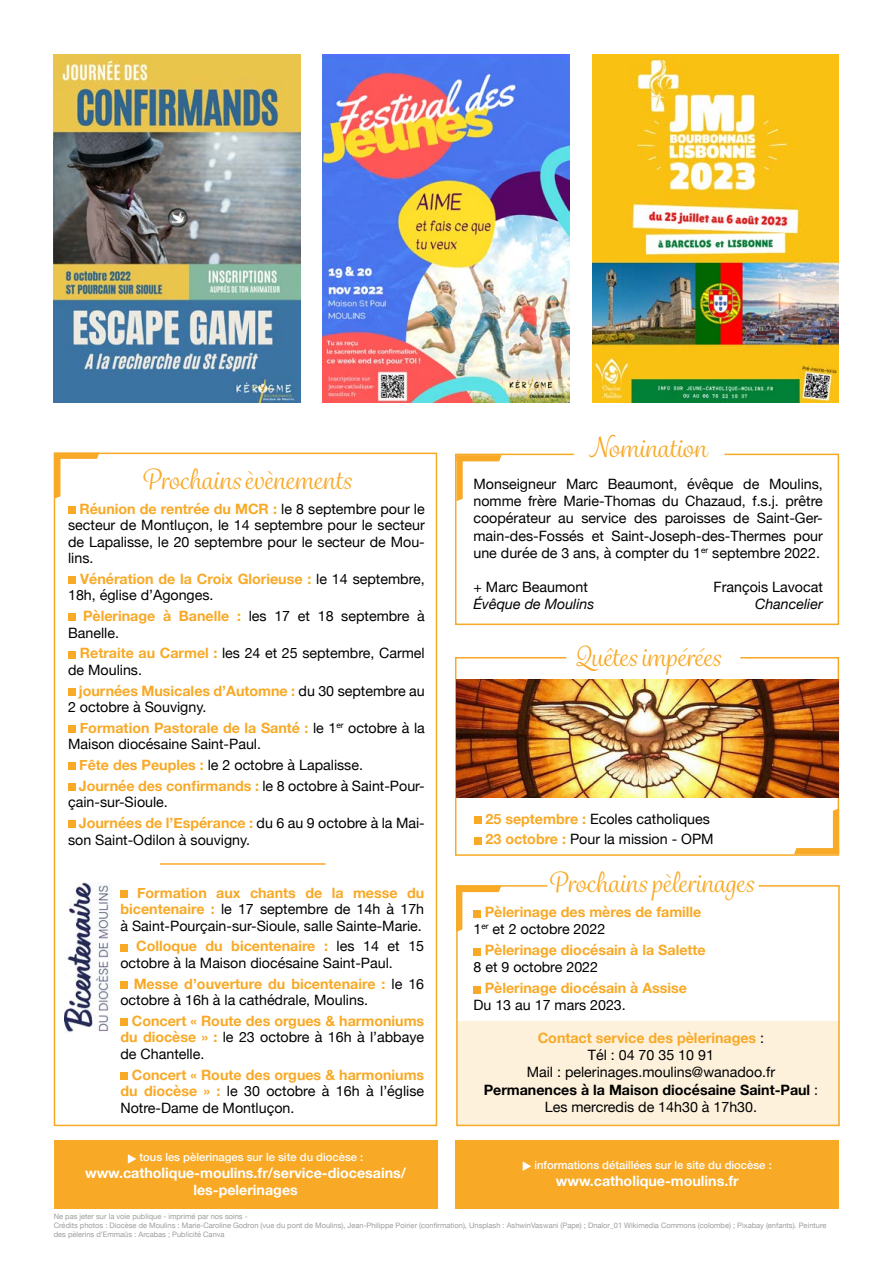
<style>
.page{position:relative;width:893px;height:1263px;background:#fff}
.page>*{position:absolute;margin:0;border:0;box-sizing:border-box;transform-origin:0 0}
.t1{font:27px "Grafolita Script";color:#f8a926}
.t2{font:14.25px/16.5px "Helvetica Neue";color:#000}
.t3{font:700 14.25px/16.5px "Helvetica Neue";color:#f8a926}
.t4{font:700 14.25px/17.1px "Helvetica Neue";color:#fff;text-align:center}
.t5{font:italic 14.25px "Helvetica Neue";color:#000}
.t6{font:500 11.25px "Helvetica Neue";color:#fff}
.t7{font:7.5px/9px "Helvetica Neue";color:#9d9d9d}
.s1{font-weight:700;color:#f8a926}
.s2{font-weight:400;color:#000}
.s3{font-weight:700}
.s4{color:#9f9f9f}
</style>
<div class="page">
<div style="left:455px;top:1140px;width:384px;height:69px;background:#f8a926"></div>
<svg style="left:523px;top:1161px;width:8px;height:10px"></svg>
<div style="left:54px;top:1140px;width:383px;height:69px;background:#f8a926"></div>
<svg style="left:128px;top:1154px;width:8px;height:10px"></svg>
<svg style="left:456px;top:885px;width:384px;height:242px"></svg>
<div style="left:458px;top:1021px;width:381px;height:105px;background:#fdf1dc"></div>
<div style="left:473px;top:948px;width:8px;height:7px;background:#f8a926"></div>
<div style="left:473px;top:986px;width:8px;height:7px;background:#f8a926"></div>
<svg style="left:456px;top:886px;width:45px;height:46px"></svg>
<svg style="left:455px;top:657px;width:385px;height:199px"></svg>
<svg style="left:455px;top:453px;width:385px;height:173px"></svg>
<img style="left:456px;top:679px;width:382px;height:118px">
<svg style="left:794px;top:808px;width:45px;height:46px"></svg>
<svg style="left:456px;top:455px;width:46px;height:46px"></svg>
<div style="left:474px;top:816px;width:8px;height:8px;background:#f8a926"></div>
<div style="left:474px;top:837px;width:8px;height:7px;background:#f8a926"></div>
<svg style="left:53px;top:452px;width:385px;height:675px"></svg>
<svg style="left:54px;top:453px;width:45px;height:46px"></svg>
<div style="left:68px;top:506px;width:7px;height:7px;background:#f8a926"></div>
<div style="left:68px;top:577px;width:7px;height:7px;background:#f8a926"></div>
<div style="left:68px;top:614px;width:7px;height:7px;background:#f8a926"></div>
<div style="left:68px;top:651px;width:7px;height:7px;background:#f8a926"></div>
<div style="left:68px;top:688px;width:7px;height:7px;background:#f8a926"></div>
<div style="left:68px;top:726px;width:7px;height:7px;background:#f8a926"></div>
<div style="left:68px;top:763px;width:7px;height:7px;background:#f8a926"></div>
<div style="left:68px;top:784px;width:7px;height:7px;background:#f8a926"></div>
<div style="left:68px;top:821px;width:7px;height:7px;background:#f8a926"></div>
<div style="left:120px;top:890px;width:8px;height:8px;background:#f8a926"></div>
<div style="left:120px;top:944px;width:8px;height:7px;background:#f8a926"></div>
<div style="left:120px;top:981px;width:8px;height:8px;background:#f8a926"></div>
<div style="left:120px;top:1019px;width:8px;height:7px;background:#f8a926"></div>
<div style="left:120px;top:1072px;width:8px;height:8px;background:#f8a926"></div>
<img style="left:65px;top:869px;width:48px;height:180px">
<hr style="left:160px;top:863px;width:166px;height:2px;background:#f8a926">
<img style="left:54px;top:54px;width:246px;height:349px">
<img style="left:323px;top:54px;width:247px;height:349px">
<img style="left:592px;top:54px;width:247px;height:349px">
<h1 class="t1" style="left:141px;top:462px;width:212px">Prochains èvènements</h1>
<p class="t2" style="left:68px;top:501px;width:358px;text-align:justify;text-indent:11px"><span class="s1">Réunion de rentrée du MCR :</span> le 8 septembre pour le secteur de Montluçon, le 14 septembre pour le secteur de Lapalisse, le 20 septembre pour le secteur de Mou&shy;lins.</p>
<p class="t2" style="left:68px;top:571px;width:358px;text-indent:12px"><span class="s1">Vénération de la Croix Glorieuse :</span> le 14 septembre,<br>18h, église d’Agonges.</p>
<p class="t2" style="left:68px;top:608px;width:358px;text-indent:15px"><span class="s1">Pèlerinage à Banelle :</span> les 17 et 18 septembre à<br>Banelle.</p>
<p class="t2" style="left:68px;top:646px;width:358px;text-indent:12px"><span class="s1">Retraite au Carmel :</span> les 24 et 25 septembre, Carmel de Moulins.</p>
<p class="t2" style="left:68px;top:683px;width:358px;text-indent:11px"><span class="s1">journées Musicales d’Automne :</span> du 30 septembre au<br>2 octobre à Souvigny.</p>
<p class="t2" style="left:68px;top:720px;width:358px;text-indent:12px"><span class="s1">Formation Pastorale de la Santé :</span> le 1<sup>er</sup> octobre à la<br>Maison diocésaine Saint-Paul.</p>
<p class="t2" style="left:79px;top:755px;width:347px;line-height:20.7px"><span class="s1">Fête des Peuples :</span> le 2 octobre à Lapalisse.<br><span class="s1">Journée des confirmands :</span> le 8 octobre à Saint-Pour-</p>
<p class="t2" style="left:79px;top:793px;width:348px;line-height:20.7px;text-indent:-11px">çain-sur-Sioule.<br><span class="s1">Journées de l’Espérance :</span> du 6 au 9 octobre à la Mai-</p>
<p class="t2" style="left:68px;top:832px;width:184px">son Saint-Odilon à souvigny.</p>
<p class="t2" style="left:120px;top:885px;width:305px;text-align:justify;text-indent:17px"><span class="s1">Formation aux chants de la messe du bicentenaire :</span> le 17 septembre de 14h à 17h à Saint-Pourçain-sur-Sioule, salle Sainte-Marie.</p>
<p class="t2" style="left:120px;top:939px;width:305px;text-indent:16px"><span class="s1">Colloque du bicentenaire :</span> les 14 et 15 octobre à la Maison diocésaine Saint-Paul.</p>
<p class="t2" style="left:120px;top:976px;width:305px;text-indent:13px"><span class="s1">Messe d’ouverture du bicentenaire :</span> le 16 octobre à 16h à la cathédrale, Moulins.</p>
<p class="t3" style="left:120px;top:1013px;width:305px;text-align:justify;text-indent:11px">Concert « Route des orgues &amp; harmoniums du diocèse » : <span class="s2">le 23 octobre à 16h à l’abbaye de Chantelle.</span></p>
<p class="t2" style="left:120px;top:1067px;width:305px;text-align:justify;text-indent:11px"><span class="s1">Concert « Route des orgues &amp; harmoniums du diocèse » :</span> le 30 octobre à 16h à l’église Notre-Dame de Montluçon.</p>
<p class="t6" style="left:139px;top:1148px;width:225px">tous les pèlerinages sur le site du diocèse :</p>
<p class="t4" style="left:85px;top:1165px;width:323px">www.catholique-moulins.fr/service-diocesains/ les-pelerinages</p>
<h1 class="t1" style="left:588px;top:431px;width:120px">Nomination</h1>
<p class="t2" style="left:473px;top:476px;width:351px;line-height:17.1px;text-align:justify">Monseigneur Marc Beaumont, évêque de Moulins, nomme frère Marie-Thomas du Chazaud, f.s.j. prêtre coopérateur au service des paroisses de Saint-Ger&shy;main-des-Fossés et Saint-Joseph-des-Thermes pour une durée de 3 ans, à compter du 1<sup>er</sup> septembre 2022.</p>
<p class="t2" style="left:473px;top:579px;width:116px">+ Marc Beaumont</p>
<p class="t5" style="left:473px;top:594px;width:122px">Évêque de Moulins</p>
<p class="t2" style="left:714px;top:579px;width:111px">François Lavocat</p>
<p class="t5" style="left:755px;top:594px;width:69px">Chancelier</p>
<h1 class="t1" style="left:575px;top:640px;width:148px">Quêtes impérées</h1>
<p class="t2" style="left:486px;top:809px;width:230px;line-height:20.7px"><span class="s1">25 septembre :</span> Ecoles catholiques<br><span class="s1">23 octobre :</span> Pour la mission - OPM</p>
<h1 class="t1" style="left:548px;top:865px;width:208px">Prochains pèlerinages</h1>
<p class="t3" style="left:473px;top:904px;width:229px;text-indent:11px">Pèlerinage des mères de famille<br><span class="s2">1</span><sup>er</sup> <span class="s2">et 2 octobre 2022</span></p>
<p class="t3" style="left:485px;top:942px;width:223px">Pèlerinage diocésain à la Salette</p>
<p class="t2" style="left:473px;top:959px;width:126px">8 et 9 octobre 2022</p>
<p class="t3" style="left:485px;top:980px;width:204px">Pèlerinage diocésain à Assise</p>
<p class="t2" style="left:473px;top:997px;width:154px">Du 13 au 17 mars 2023.</p>
<p class="t2" style="left:484px;top:1030px;width:336px;line-height:17.1px;text-align:center"><span class="s1">Contact service des pèlerinages</span> :<br>Tél : 04 70 35 10 91<br>Mail : pelerinages.moulins@wanadoo.fr <span class="s3">Permanences à la Maison diocésaine Saint-Paul</span> :<br>Les mercredis de 14h30 à 17h30.</p>
<p class="t6" style="left:534px;top:1156px;width:239px">informations détaillées sur le site du diocèse :</p>
<p class="t4" style="left:556px;top:1173px;width:184px">www.catholique-moulins.fr</p>
<p class="t7" style="left:54px;top:1212px;width:774px">Ne pas jeter sur la voie publique - imprimé par nos soins -<br>Crédits photos : Diocèse de Moulins : Marie-Caroline Godron (vue du pont de Moulins), Jean-Philippe Poirier (confirmation), Unsplash : <span class="s4">AshwinVaswani (Pape)</span> ; Dnalor_01 Wikimedia Commons (colombe) ; Pixabay (enfants). Peinture des pèlerins d’Emmaüs : Arcabas ; Publicité Canva</p>
</div>
